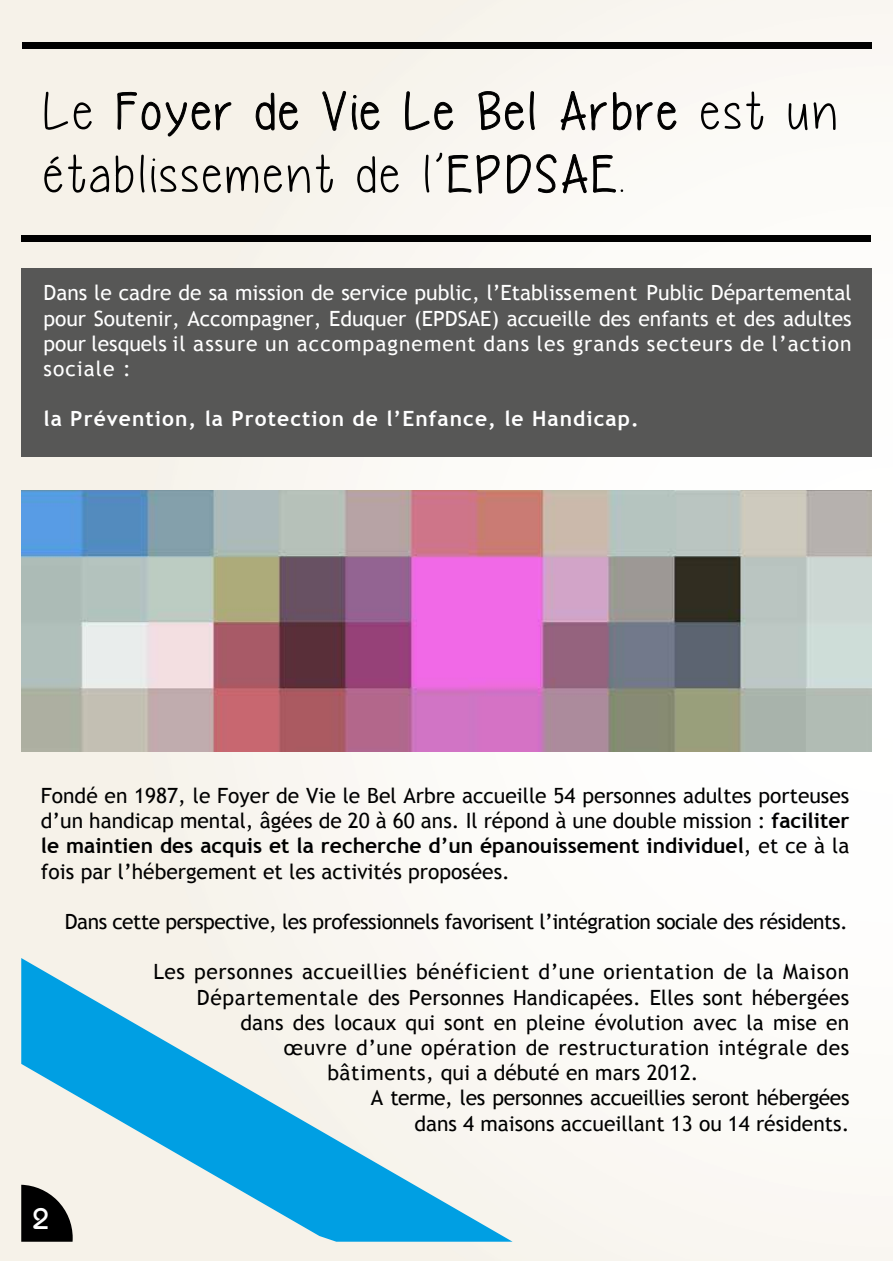
<style>
.page{position:relative;width:893px;height:1263px;background:#fff}
.page>*{position:absolute;margin:0;border:0;box-sizing:border-box;transform-origin:0 0}
.t1{font:52.5px/63px "Yummy Cupcakes";letter-spacing:.075em;color:#000}
.t2{font:500 30px "Bordeaux";color:#fff}
.t3{font:21px/25.2px "Trebuchet MS";color:#000;text-align:justify}
.t4{font:21px/25.2px "Trebuchet MS";letter-spacing:.05em;color:#fff;text-align:justify}
.t5{font:21px "Trebuchet MS";letter-spacing:.03em;color:#000}
.t6{font:21px "Trebuchet MS";letter-spacing:-.025em;color:#000}
.t7{font:700 21px "Trebuchet MS";letter-spacing:.05em;color:#fff}
.t8{font:21px "Trebuchet MS";letter-spacing:-.02em;color:#000}
.s1{font-weight:700}
</style>
<div class="page">
<img style="left:0;top:0;width:893px;height:1260px">
<img style="left:21px;top:490px;width:851px;height:262px">
<div style="left:21px;top:268px;width:851px;height:188px;background:#575756"></div>
<div style="left:22px;top:43px;width:850px;height:6px;background:#000"></div>
<div style="left:21px;top:235px;width:850px;height:7px;background:#000"></div>
<svg style="left:117px;top:90px;width:115px;height:70px;background:#e3dfd7"></svg>
<svg style="left:256px;top:92px;width:42px;height:39px;background:#c9c6be"></svg>
<svg style="left:322px;top:90px;width:24px;height:40px"></svg>
<svg style="left:352px;top:94px;width:28px;height:37px"></svg>
<svg style="left:405px;top:57px;width:272px;height:169px"></svg>
<svg style="left:21px;top:958px;width:492px;height:284px;fill:#f6f2e9"></svg>
<h1 class="t1" style="left:43px;top:79px;width:796px">Le Foyer de Vie Le Bel Arbre est un établissement de l’EPDSAE.</h1>
<p class="t4" style="left:43px;top:280px;width:810px">Dans le cadre de sa mission de service public, l’Etablissement Public Départemental pour Soutenir, Accompagner, Eduquer (EPDSAE) accueille des enfants et des adultes pour lesquels il assure un accompagnement dans les grands secteurs de l’action sociale :</p>
<p class="t7" style="left:43px;top:406px;width:597px">la Prévention, la Protection de l’Enfance, le Handicap.</p>
<p class="t3" style="left:41px;top:783px;width:810px">Fondé en 1987, le Foyer de Vie le Bel Arbre accueille 54 personnes adultes porteuses d’un handicap mental, âgées de 20 à 60 ans. Il répond à une double mission : <span class="s1">faciliter le maintien des acquis et la recherche d’un épanouissement individuel</span>, et ce à la fois par l’hébergement et les activités proposées.</p>
<p class="t6" style="left:65px;top:908px;width:784px">Dans cette perspective, les professionnels favorisent l’intégration sociale des résidents.</p>
<p class="t5" style="left:153px;top:959px;width:697px">Les personnes accueillies bénéficient d’une orientation de la Maison</p>
<p class="t3" style="left:197px;top:984px;width:654px">Départementale des Personnes Handicapées. Elles sont hébergées</p>
<p class="t3" style="left:240px;top:1010px;width:610px">dans des locaux qui sont en pleine évolution avec la mise en</p>
<p class="t5" style="left:284px;top:1034px;width:567px">œuvre d’une opération de restructuration intégrale des</p>
<p class="t3" style="left:327px;top:1060px;width:373px">bâtiments, qui a débuté en mars 2012.</p>
<p class="t8" style="left:371px;top:1085px;width:480px">A terme, les personnes accueillies seront hébergées</p>
<p class="t3" style="left:414px;top:1110px;width:436px">dans 4 maisons accueillant 13 ou 14 résidents.</p>
<h2 class="t2" style="left:32px;top:1202px;width:18px">2</h2>
</div>
